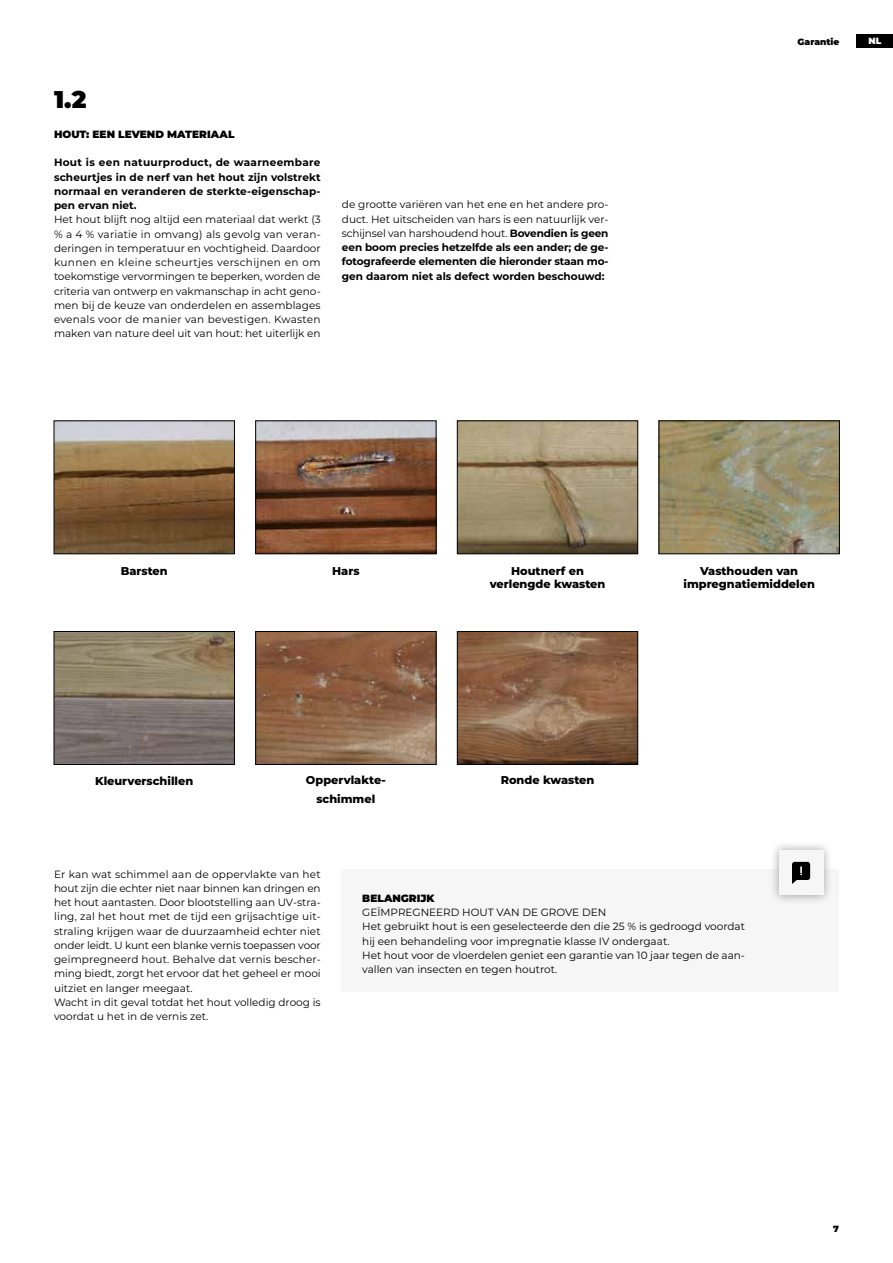
<style>
.page{position:relative;width:893px;height:1263px;background:#fff}
.page>*{position:absolute;margin:0;border:0;box-sizing:border-box;transform-origin:0 0}
.t1{font:900 24.15px "Montserrat";color:#000}
.t2{font:800 11.25px/13.6px "Montserrat";color:#000;text-align:center}
.t3{font:10.5px/14.2px "Montserrat";color:#000}
.t4{font:700 10.5px/14.2px "Montserrat";color:#000;text-align:justify}
.t5{font:900 10.5px "Montserrat";color:#000}
.t6{font:900 9px "Montserrat";color:#000}
.t7{font:900 9px "Montserrat";color:#fff}
.s1{font-weight:400}
</style>
<div class="page">
<div style="left:857px;top:34px;width:36px;height:13px;background:#000"></div>
<div style="left:342px;top:869px;width:497px;height:123px;background:#f6f6f6"></div>
<div style="left:769px;top:841px;width:64px;height:64px;background:#000;opacity:.35"></div>
<div style="left:779px;top:850px;width:44px;height:45px;background:#f6f6f6"></div>
<svg style="left:792px;top:862px;width:18px;height:22px"></svg>
<img style="left:56px;top:423px;width:177px;height:129px">
<div style="left:54px;top:421px;width:181px;height:133px;border:1px solid #000"></div>
<img style="left:257px;top:423px;width:177px;height:129px">
<div style="left:255px;top:421px;width:181px;height:133px;border:1px solid #000"></div>
<img style="left:459px;top:423px;width:177px;height:129px">
<div style="left:457px;top:421px;width:181px;height:133px;border:1px solid #000"></div>
<img style="left:661px;top:423px;width:177px;height:129px">
<div style="left:659px;top:421px;width:181px;height:133px;border:1px solid #000"></div>
<img style="left:56px;top:633px;width:177px;height:130px">
<div style="left:54px;top:631px;width:181px;height:134px;border:1px solid #000"></div>
<img style="left:257px;top:633px;width:177px;height:130px">
<div style="left:255px;top:631px;width:181px;height:134px;border:1px solid #000"></div>
<img style="left:459px;top:633px;width:177px;height:130px">
<div style="left:457px;top:631px;width:181px;height:134px;border:1px solid #000"></div>
<h1 class="t1" style="left:54px;top:82px;width:34px">1.2</h1>
<p class="t5" style="left:54px;top:126px;width:182px">HOUT: EEN LEVEND MATERIAAL</p>
<p class="t4" style="left:54px;top:155px;width:268px">Hout is een natuurproduct, de waarneembare scheurtjes in de nerf van het hout zijn volstrekt normaal en veranderen de sterkte-eigenschap&shy;pen ervan niet.</p>
<p class="t3" style="left:54px;top:212px;width:268px;text-align:justify">Het hout blijft nog altijd een materiaal dat werkt (3 % a 4 % variatie in omvang) als gevolg van veran&shy;deringen in temperatuur en vochtigheid. Daardoor kunnen en kleine scheurtjes verschijnen en om toekomstige vervormingen te beperken, worden de criteria van ontwerp en vakmanschap in acht geno&shy;men bij de keuze van onderdelen en assemblages evenals voor de manier van bevestigen. Kwasten maken van nature deel uit van hout: het uiterlijk en</p>
<p class="t4" style="left:342px;top:197px;width:268px"><span class="s1">de grootte variëren van het ene en het andere pro&shy;duct. Het uitscheiden van hars is een natuurlijk ver&shy;schijnsel van harshoudend hout.</span> Bovendien is geen een boom precies hetzelfde als een ander; de ge&shy;fotografeerde elementen die hieronder staan mo&shy;gen daarom niet als defect worden beschouwd:</p>
<p class="t6" style="left:798px;top:35px;width:43px">Garantie</p>
<p class="t7" style="left:868px;top:34px;width:14px">NL</p>
<p class="t2" style="left:121px;top:563px;width:49px">Barsten</p>
<p class="t2" style="left:332px;top:563px;width:29px">Hars</p>
<p class="t2" style="left:490px;top:563px;width:117px">Houtnerf en verlengde kwasten</p>
<p class="t2" style="left:683px;top:563px;width:133px">Vasthouden van impregnatiemiddelen</p>
<p class="t2" style="left:95px;top:774px;width:100px">Kleurverschillen</p>
<p class="t2" style="left:306px;top:770px;width:81px;line-height:19.2px">Oppervlakte&shy;schimmel</p>
<p class="t2" style="left:501px;top:773px;width:95px">Ronde kwasten</p>
<p class="t3" style="left:54px;top:866px;width:268px">Er kan wat schimmel aan de oppervlakte van het hout zijn die echter niet naar binnen kan dringen en het hout aantasten. Door blootstelling aan UV-stra&shy;ling, zal het hout met de tijd een grijsachtige uit&shy;straling krijgen waar de duurzaamheid echter niet onder leidt. U kunt een blanke vernis toepassen voor geïmpregneerd hout. Behalve dat vernis bescher&shy;ming biedt, zorgt het ervoor dat het geheel er mooi uitziet en langer meegaat.<br>Wacht in dit geval totdat het hout volledig droog is voordat u het in de vernis zet.</p>
<p class="t5" style="left:362px;top:890px;width:74px">BELANGRIJK</p>
<p class="t3" style="left:362px;top:905px;width:384px">GEÏMPREGNEERD HOUT VAN DE GROVE DEN<br>Het gebruikt hout is een geselecteerde den die 25 % is gedroogd voordat hij een behandeling voor impregnatie klasse IV ondergaat.<br>Het hout voor de vloerdelen geniet een garantie van 10 jaar tegen de aan&shy;vallen van insecten en tegen houtrot.</p>
<p class="t6" style="left:833px;top:1222px;width:7px">7</p>
</div>
